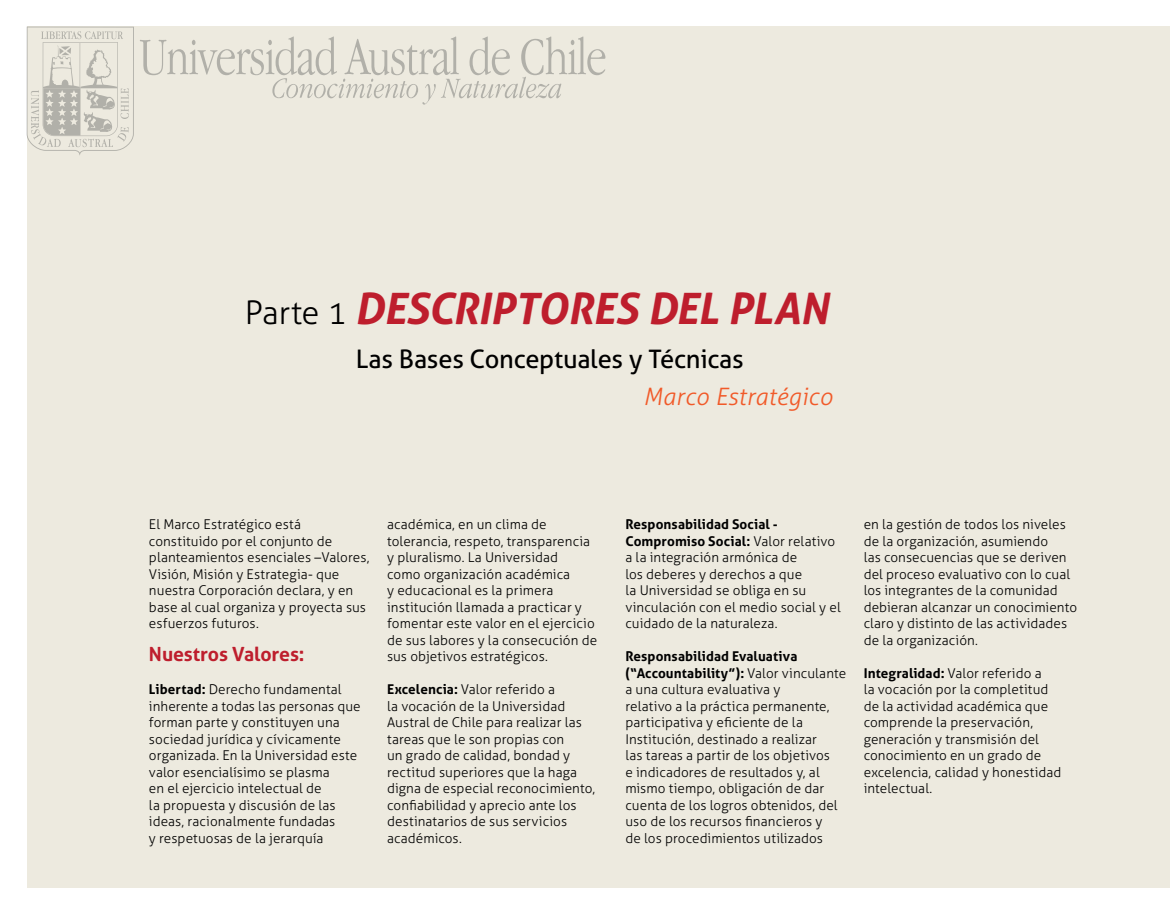
<style>
.page{position:relative;width:1170px;height:915px;background:#fff}
.page>*{position:absolute;margin:0;border:0;box-sizing:border-box;transform-origin:0 0}
.t1{font:italic 700 43.35px "Aller";letter-spacing:-.015em;color:#be1e2d}
.t2{font:25.5px "Aller";letter-spacing:-.01em;color:#000}
.t3{font:italic 300 24px "Aller";letter-spacing:.01em;color:#f15a29}
.t4{font:700 19.5px "Aller";letter-spacing:-.005em;color:#be1e2d}
.t5{font:300 13.5px/16.5px "Aller";letter-spacing:.005em;color:#000}
.s1{font-weight:300;font-style:normal;font-size:32.55px;color:#000}
.s2{font-weight:700}
</style>
<div class="page">
<div style="left:27px;top:27px;width:1142px;height:861px;background:#edeadf"></div>
<svg style="left:140px;top:36px;width:465px;height:68px"></svg>
<svg style="left:27px;top:27px;width:107px;height:128px"></svg>
<h1 class="t1" style="left:245px;top:281px;width:585px"><span class="s1">Parte 1</span> DESCRIPTORES DEL PLAN</h1>
<h2 class="t2" style="left:356px;top:343px;width:389px">Las Bases Conceptuales y Técnicas</h2>
<h3 class="t3" style="left:643px;top:381px;width:191px">Marco Estratégico</h3>
<p class="t5" style="left:149px;top:516px;width:222px">El Marco Estratégico está constituido por el conjunto de planteamientos esenciales –Valores,<br>Visión, Misión y Estrategia- que nuestra Corporación declara, y en base al cual organiza y proyecta sus esfuerzos futuros.</p>
<h3 class="t4" style="left:149px;top:642px;width:157px">Nuestros Valores:</h3>
<p class="t5" style="left:149px;top:681px;width:213px"><span class="s2">Libertad:</span> Derecho fundamental inherente a todas las personas que forman parte y constituyen una sociedad jurídica y cívicamente organizada. En la Universidad este valor esencialísimo se plasma<br>en el ejercicio intelectual de<br>la propuesta y discusión de las ideas, racionalmente fundadas<br>y respetuosas de la jerarquía</p>
<p class="t5" style="left:387px;top:516px;width:211px">académica, en un clima de tolerancia, respeto, transparencia y pluralismo. La Universidad<br>como organización académica<br>y educacional es la primera institución llamada a practicar y fomentar este valor en el ejercicio de sus labores y la consecución de sus objetivos estratégicos.</p>
<p class="t5" style="left:387px;top:681px;width:209px"><span class="s2">Excelencia:</span> Valor referido a<br>la vocación de la Universidad<br>Austral de Chile para realizar las tareas que le son propias con<br>un grado de calidad, bondad y rectitud superiores que la haga digna de especial reconocimiento, confiabilidad y aprecio ante los destinatarios de sus servicios académicos.</p>
<p class="t5" style="left:625px;top:516px;width:217px"><span class="s2">Responsabilidad Social -<br>Compromiso Social:</span> Valor relativo a la integración armónica de<br>los deberes y derechos a que<br>la Universidad se obliga en su vinculación con el medio social y el cuidado de la naturaleza.</p>
<p class="t5" style="left:625px;top:648px;width:222px"><span class="s2">Responsabilidad Evaluativa (“Accountability”):</span> Valor vinculante a una cultura evaluativa y<br>relativo a la práctica permanente, participativa y eficiente de la Institución, destinado a realizar<br>las tareas a partir de los objetivos<br>e indicadores de resultados y, al mismo tiempo, obligación de dar cuenta de los logros obtenidos, del uso de los recursos financieros y<br>de los procedimientos utilizados</p>
<p class="t5" style="left:863px;top:516px;width:215px">en la gestión de todos los niveles de la organización, asumiendo<br>las consecuencias que se deriven del proceso evaluativo con lo cual los integrantes de la comunidad debieran alcanzar un conocimiento claro y distinto de las actividades de la organización.</p>
<p class="t5" style="left:863px;top:664px;width:199px"><span class="s2">Integralidad:</span> Valor referido a<br>la vocación por la completitud de la actividad académica que comprende la preservación, generación y transmisión del conocimiento en un grado de excelencia, calidad y honestidad intelectual.</p>
</div>
